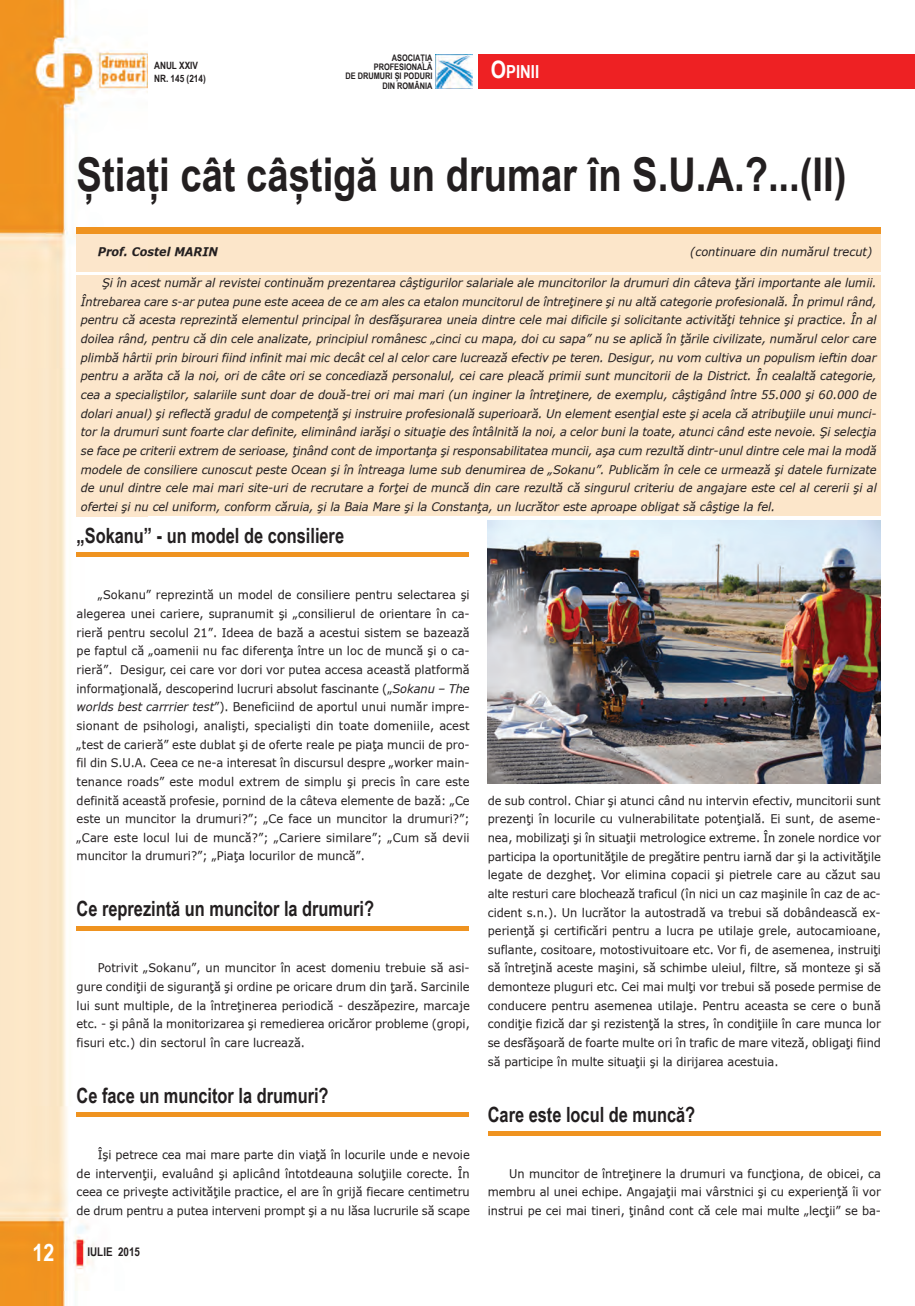
<style>
.page{position:relative;width:915px;height:1306px;background:#fff}
.page>*{position:absolute;margin:0;border:0;box-sizing:border-box;transform-origin:0 0}
.t1{font:700 46.5px "Arial Narrow";color:#231f20}
.t2{font:700 24px "Arial Narrow";color:#fff}
.t3{font:700 21px "Arial Narrow";color:#231f20;scale:.95 1}
.t4{font:700 18px "Arial Narrow";color:#fff}
.t5{font:12px/18.6px "Verdana Rom";letter-spacing:-.005em;color:#231f20;text-align:justify;scale:.95 1}
.t6{font:italic 12px/18.6px "Verdana Rom";letter-spacing:-.005em;color:#231f20;text-align:justify;scale:.95 1}
.t7{font:italic 700 12px "Verdana Rom";color:#231f20;scale:.93 1}
.t8{font:700 12px "Arial Narrow";color:#231f20}
.t9{font:700 10.05px/13.4px "Arial Narrow";color:#231f20}
.t10{font:700 9px/9.1px "Arial Narrow";color:#231f20;text-align:right}
.s1{font-size:24px}
.s2{font-style:italic}
</style>
<div class="page">
<img style="left:0;top:0;width:147px;height:1305px">
<div style="left:478px;top:55px;width:436px;height:34px;background:#ee2123"></div>
<img style="left:435px;top:55px;width:37px;height:34px">
<div style="left:147px;top:234px;width:733px;height:38px;background:#fce6ca"></div>
<div style="left:77px;top:234px;width:70px;height:38px;background:#fce6cb"></div>
<div style="left:77px;top:227px;width:803px;height:7px;background:#ef9320"></div>
<div style="left:147px;top:275px;width:733px;height:241px;background:#fce6ca"></div>
<div style="left:77px;top:275px;width:70px;height:241px;background:#fce6cb"></div>
<img style="left:488px;top:520px;width:392px;height:263px">
<div style="left:77px;top:551px;width:391px;height:5px;background:#ef9320"></div>
<div style="left:77px;top:925px;width:391px;height:5px;background:#ef9320"></div>
<div style="left:77px;top:1112px;width:391px;height:5px;background:#ef9320"></div>
<div style="left:488px;top:1130px;width:392px;height:5px;background:#ef9320"></div>
<p class="t9" style="left:154px;top:58px;width:53px">ANUL XXIV<br>NR. 145 (214)</p>
<p class="t10" style="left:345px;top:53px;width:88px">ASOCIAȚIA<br>PROFESIONALĂ<br>DE DRUMURI ȘI PODURI<br>DIN ROMÂNIA</p>
<h3 class="t4" style="left:491px;top:61px;width:50px"><span class="s1">O</span>PINII</h3>
<h1 class="t1" style="left:77px;top:147px;width:771px">Știați cât câștigă un drumar în S.U.A.?...(II)</h1>
<p class="t7" style="left:98px;top:244px;width:130px">Prof. Costel MARIN</p>
<p class="t6" style="left:690px;top:242px;width:193px">(continuare din num`rul trecut)</p>
<p class="t6" style="left:81px;top:273px;width:839px;text-indent:21px">{i \n acest num`r al revistei continu`m prezentarea câ[tigurilor salariale ale muncitorilor la drumuri din câteva ]`ri importante ale lumii. |ntrebarea care s-ar putea pune este aceea de ce am ales ca etalon muncitorul de \ntre]inere [i nu alt` categorie profesional`. |n primul rând, pentru c` acesta reprezint` elementul principal \n desf`[urarea uneia dintre cele mai dificile [i solicitante activit`]i tehnice [i practice. |n al doilea rând, pentru c` din cele analizate, principiul românesc „cinci cu mapa, doi cu sapa” nu se aplic` \n ]`rile civilizate, num`rul celor care plimb` hârtii prin birouri fiind infinit mai mic decât cel al celor care lucreaz` efectiv pe teren. Desigur, nu vom cultiva un populism ieftin doar pentru a ar`ta c` la noi, ori de câte ori se concediaz` personalul, cei care pleac` primii sunt muncitorii de la District. |n cealalt` categorie, cea a speciali[tilor, salariile sunt doar de dou`-trei ori mai mari (un inginer la \ntre]inere, de exemplu, câ[tigând \ntre 55.000 [i 60.000 de dolari anual) [i reflect` gradul de competen]` [i instruire profesional` superioar`. Un element esen]ial este [i acela c` atribu]iile unui munci&shy;tor la drumuri sunt foarte clar definite, eliminând iar`[i o situa]ie des \ntâlnit` la noi, a celor buni la toate, atunci când este nevoie. {i selec]ia se face pe criterii extrem de serioase, ]inând cont de importan]a [i responsabilitatea muncii, a[a cum rezult` dintr-unul dintre cele mai la mod` modele de consiliere cunoscut peste Ocean [i \n \ntreaga lume sub denumirea de „Sokanu”. Public`m \n cele ce urmeaz` [i datele furnizate de unul dintre cele mai mari site-uri de recrutare a for]ei de munc` din care rezult` c` singurul criteriu de angajare este cel al cererii [i al ofertei [i nu cel uniform, conform c`ruia, [i la Baia Mare [i la Constan]a, un lucr`tor este aproape obligat s` câ[tige la fel.</p>
<h3 class="t3" style="left:77px;top:523px;width:283px">„Sokanu” - un model de consiliere</h3>
<p class="t5" style="left:77px;top:585px;width:415px;text-indent:21px">„Sokanu” reprezintă un model de consiliere pentru selectarea [i alegerea unei cariere, supranumit [i „consilierul de orientare în ca&shy;rieră pentru secolul 21”. Ideea de bază a acestui sistem se bazează pe faptul că „oamenii nu fac diferenţa între un loc de muncă şi o ca&shy;rieră”. Desigur, cei care vor dori vor putea accesa această platformă informaţională, descoperind lucruri absolut fascinante („<span class="s2">Sokanu – The worlds best carrrier test</span>”). Beneficiind de aportul unui număr impre&shy;sionant de psihologi, analişti, specialişti din toate domeniile, acest „test de carieră” este dublat şi de oferte reale pe piaţa muncii de pro&shy;fil din S.U.A. Ceea ce ne-a interesat \n discursul despre „worker main&shy;tenance roads” este modul extrem de simplu şi precis în care este definită această profesie, pornind de la câteva elemente de bază: „Ce este un muncitor la drumuri?”; „Ce face un muncitor la drumuri?”; „Care este locul lui de muncă?”; „Cariere similare”; „Cum să devii muncitor la drumuri?”; „Piaţa locurilor de muncă”.</p>
<h3 class="t3" style="left:77px;top:896px;width:314px">Ce reprezintă un muncitor la drumuri?</h3>
<p class="t5" style="left:77px;top:958px;width:415px;text-indent:21px">Potrivit „Sokanu”, un muncitor în acest domeniu trebuie să asi&shy;gure condiţii de siguranţă şi ordine pe oricare drum din ţară. Sarcinile lui sunt multiple, de la întreţinerea periodică - deszăpezire, marcaje etc. - şi până la monitorizarea şi remedierea oricăror probleme (gropi, fisuri etc.) din sectorul în care lucrează.</p>
<h3 class="t3" style="left:77px;top:1083px;width:267px">Ce face un muncitor la drumuri?</h3>
<p class="t5" style="left:77px;top:1144px;width:415px;text-indent:21px">Îşi petrece cea mai mare parte din viaţă în locurile unde e nevoie de intervenţii, evaluând şi aplicând întotdeauna soluţiile corecte. În ceea ce priveşte activităţile practice, el are în grijă fiecare centimetru de drum pentru a putea interveni prompt şi a nu lăsa lucrurile să scape</p>
<h2 class="t2" style="left:33px;top:1238px;width:23px">12</h2>
<p class="t8" style="left:87px;top:1245px;width:54px">IULIE 2015</p>
<p class="t5" style="left:487px;top:790px;width:415px">de sub control. Chiar şi atunci când nu intervin efectiv, muncitorii sunt prezenţi în locurile cu vulnerabilitate potenţială. Ei sunt, de aseme&shy;nea, mobiliza]i şi în situaţii metrologice extreme. În zonele nordice vor participa la oportunităţile de pregătire pentru iarnă dar şi la activităţile legate de dezgheţ. Vor elimina copacii şi pietrele care au căzut sau alte resturi care blochează traficul (\n nici un caz maşinile în caz de ac&shy;cident s.n.). Un lucrător la autostradă va trebui să dobândească ex&shy;perienţă şi certificări pentru a lucra pe utilaje grele, autocamioane, suflante, cositoare, motostivuitoare etc. Vor fi, de asemenea, instruiţi să întreţină aceste maşini, să schimbe uleiul, filtre, să monteze şi s` demonteze pluguri etc. Cei mai mulţi vor trebui să posede permise de conducere pentru asemenea utilaje. Pentru aceasta se cere o bună condiţie fizică dar şi rezistenţă la stres, în condiţiile în care munca lor se desfăşoară de foarte multe ori în trafic de mare viteză, obliga]i fiind să participe în multe situaţii şi la dirijarea acestuia.</p>
<h3 class="t3" style="left:487px;top:1102px;width:220px">Care este locul de muncă?</h3>
<p class="t5" style="left:487px;top:1163px;width:415px;text-indent:21px">Un muncitor de întreţinere la drumuri va funcţiona, de obicei, ca membru al unei echipe. Angajaţii mai vârstnici şi cu experienţă îi vor instrui pe cei mai tineri, ţinând cont că cele mai multe „lecţii” se ba-</p>
</div>
